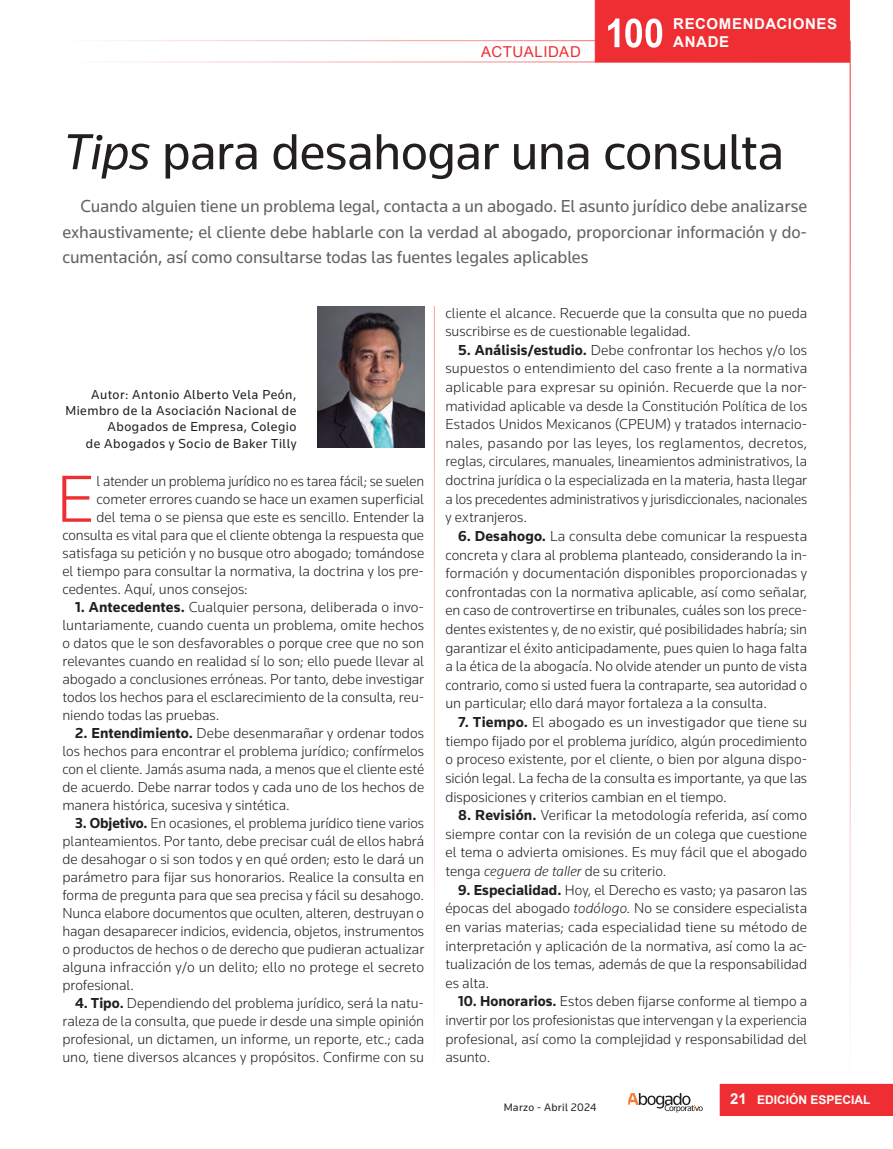
<style>
.page{position:relative;width:893px;height:1149px;background:#fff}
.page>*{position:absolute;margin:0;border:0;box-sizing:border-box;transform-origin:0 0}
.t1{font:300 69px "Knowledge";color:#ee2e32}
.t2{font:52.5px "Knowledge";letter-spacing:-.015em;color:#231f20}
.t3{font:18px/25.5px "Knowledge";letter-spacing:-.01em;color:#636366;text-align:justify}
.t4{font:300 15px/18.6px "Knowledge";color:#231f20;text-align:justify}
.t5{font:700 15px/18px "Arial";letter-spacing:.045em;color:#fff}
.t6{font:15px "Arial";letter-spacing:.03em;color:#ee2e32}
.t7{font:13.5px/16.2px "Knowledge";letter-spacing:.035em;color:#231f20;text-align:right}
.t8{font:700 12px "Arial";color:#fff}
.t9{font:11.25px "Knowledge";letter-spacing:.025em;color:#231f20}
.s1{font-style:italic}
.s2{font-weight:700}
.s3{font-size:15px}
</style>
<div class="page">
<hr style="left:849px;top:41px;width:1px;height:1042px;background:#ee2e32">
<hr style="left:62px;top:62px;width:786px;height:1px;background:#ee2e32">
<hr style="left:62px;top:40px;width:786px;height:1px;background:#ee2e32">
<div style="left:719px;top:1083px;width:173px;height:32px;background:#ee2e32"></div>
<svg style="left:628px;top:1093px;width:74px;height:19px"></svg>
<svg style="left:594px;top:0;width:255px;height:62px;background:#ee3a3d"></svg>
<hr style="left:434px;top:306px;width:1px;height:756px;background:#f7a58e">
<img style="left:317px;top:306px;width:107px;height:142px">
<p class="t6" style="left:481px;top:41px;width:101px">ACTUALIDAD</p>
<p class="t5" style="left:672px;top:15px;width:165px">RECOMENDACIONES<br>ANADE</p>
<h2 class="t2" style="left:64px;top:119px;width:721px"><span class="s1">Tips</span> para desahogar una consulta</h2>
<p class="t3" style="left:62px;top:193px;width:746px;text-indent:18px">Cuando alguien tiene un problema legal, contacta a un abogado. El asunto jurídico debe analizarse exhaustivamente; el cliente debe hablarle con la verdad al abogado, proporcionar información y do&shy;cumentación, así como consultarse todas las fuentes legales aplicables</p>
<p class="t7" style="left:65px;top:386px;width:232px">Autor: Antonio Alberto Vela Peón, Miembro de la Asociación Nacional de Abogados de Empresa, Colegio<br>de Abogados y Socio de Baker Tilly</p>
<h1 class="t1" style="left:56px;top:456px;width:39px">E</h1>
<p class="t4" style="left:96px;top:471px;width:329px">l atender un problema jurídico no es tarea fácil; se suelen</p>
<p class="t4" style="left:96px;top:489px;width:329px">cometer errores cuando se hace un examen superficial</p>
<p class="t4" style="left:96px;top:507px;width:329px">del tema o se piensa que este es sencillo. Entender la</p>
<p class="t4" style="left:62px;top:525px;width:363px">consulta es vital para que el cliente obtenga la respuesta que</p>
<p class="t4" style="left:62px;top:543px;width:363px">satisfaga su petición y no busque otro abogado; tomándose</p>
<p class="t4" style="left:62px;top:561px;width:363px">el tiempo para consultar la normativa, la doctrina y los pre-</p>
<p class="t4" style="left:62px;top:579px;width:187px">cedentes. Aquí, unos consejos:</p>
<p class="t4" style="left:62px;top:597px;width:363px;line-height:18px;text-indent:13px"><span class="s2">1. Antecedentes.</span> Cualquier persona, deliberada o invo&shy;luntariamente, cuando cuenta un problema, omite hechos o datos que le son desfavorables o porque cree que no son relevantes cuando en realidad sí lo son; ello puede llevar al abogado a conclusiones erróneas. Por tanto, debe investigar todos los hechos para el esclarecimiento de la consulta, reu&shy;niendo todas las pruebas.</p>
<p class="t4" style="left:62px;top:723px;width:363px;line-height:18px;text-indent:13px"><span class="s2">2. Entendimiento.</span> Debe desenmarañar y ordenar todos los hechos para encontrar el problema jurídico; confírmelos con el cliente. Jamás asuma nada, a menos que el cliente esté de acuerdo. Debe narrar todos y cada uno de los hechos de manera histórica, sucesiva y sintética.</p>
<p class="t4" style="left:62px;top:813px;width:363px;line-height:18px;text-indent:13px"><span class="s2">3. Objetivo.</span> En ocasiones, el problema jurídico tiene varios planteamientos. Por tanto, debe precisar cuál de ellos habrá de desahogar o si son todos y en qué orden; esto le dará un parámetro para fijar sus honorarios. Realice la consulta en forma de pregunta para que sea precisa y fácil su desahogo.<br>Nunca elabore documentos que oculten, alteren, destruyan o hagan desaparecer indicios, evidencia, objetos, instrumentos o productos de hechos o de derecho que pudieran actualizar alguna infracción y/o un delito; ello no protege el secreto profesional.</p>
<p class="t4" style="left:62px;top:993px;width:363px;line-height:18px;text-indent:13px"><span class="s2">4. Tipo.</span> Dependiendo del problema jurídico, será la natu&shy;raleza de la consulta, que puede ir desde una simple opinión profesional, un dictamen, un informe, un reporte, etc.; cada uno, tiene diversos alcances y propósitos. Confirme con su</p>
<p class="t4" style="left:445px;top:303px;width:363px">cliente el alcance. Recuerde que la consulta que no pueda suscribirse es de cuestionable legalidad.</p>
<p class="t4" style="left:445px;top:340px;width:363px;text-indent:13px"><span class="s2">5. Análisis/estudio.</span> Debe confrontar los hechos y/o los supuestos o entendimiento del caso frente a la normativa aplicable para expresar su opinión. Recuerde que la nor&shy;matividad aplicable va desde la Constitución Política de los Estados Unidos Mexicanos (CPEUM) y tratados internacio&shy;nales, pasando por las leyes, los reglamentos, decretos, reglas, circulares, manuales, lineamientos administrativos, la doctrina jurídica o la especializada en la materia, hasta llegar a los precedentes administrativos y jurisdiccionales, nacionales y extranjeros.</p>
<p class="t4" style="left:445px;top:526px;width:363px;text-indent:13px"><span class="s2">6. Desahogo.</span> La consulta debe comunicar la respuesta concreta y clara al problema planteado, considerando la in&shy;formación y documentación disponibles proporcionadas y confrontadas con la normativa aplicable, así como señalar, en caso de controvertirse en tribunales, cuáles son los prece&shy;dentes existentes y, de no existir, qué posibilidades habría; sin garantizar el éxito anticipadamente, pues quien lo haga falta a la ética de la abogacía. No olvide atender un punto de vista contrario, como si usted fuera la contraparte, sea autoridad o un particular; ello dará mayor fortaleza a la consulta.</p>
<p class="t4" style="left:445px;top:712px;width:363px;text-indent:13px"><span class="s2">7. Tiempo.</span> El abogado es un investigador que tiene su tiempo fijado por el problema jurídico, algún procedimiento o proceso existente, por el cliente, o bien por alguna dispo&shy;sición legal. La fecha de la consulta es importante, ya que las disposiciones y criterios cambian en el tiempo.</p>
<p class="t4" style="left:445px;top:805px;width:363px;text-indent:13px"><span class="s2">8. Revisión.</span> Verificar la metodología referida, así como siempre contar con la revisión de un colega que cuestione el tema o advierta omisiones. Es muy fácil que el abogado tenga <span class="s1">ceguera de taller</span> de su criterio.</p>
<p class="t4" style="left:445px;top:879px;width:363px;text-indent:13px"><span class="s2">9. Especialidad.</span> Hoy, el Derecho es vasto; ya pasaron las épocas del abogado <span class="s1">todólogo.</span> No se considere especialista en varias materias; cada especialidad tiene su método de interpretación y aplicación de la normativa, así como la ac&shy;tualización de los temas, además de que la responsabilidad es alta.</p>
<p class="t4" style="left:445px;top:991px;width:363px;text-indent:13px"><span class="s2">10. Honorarios.</span> Estos deben fijarse conforme al tiempo a invertir por los profesionistas que intervengan y la experiencia profesional, así como la complejidad y responsabilidad del asunto.</p>
<p class="t9" style="left:503px;top:1100px;width:94px">Marzo - Abril 2024</p>
<p class="t8" style="left:729px;top:1091px;width:142px"><span class="s3">21</span> EDICIÓN ESPECIAL</p>
</div>
